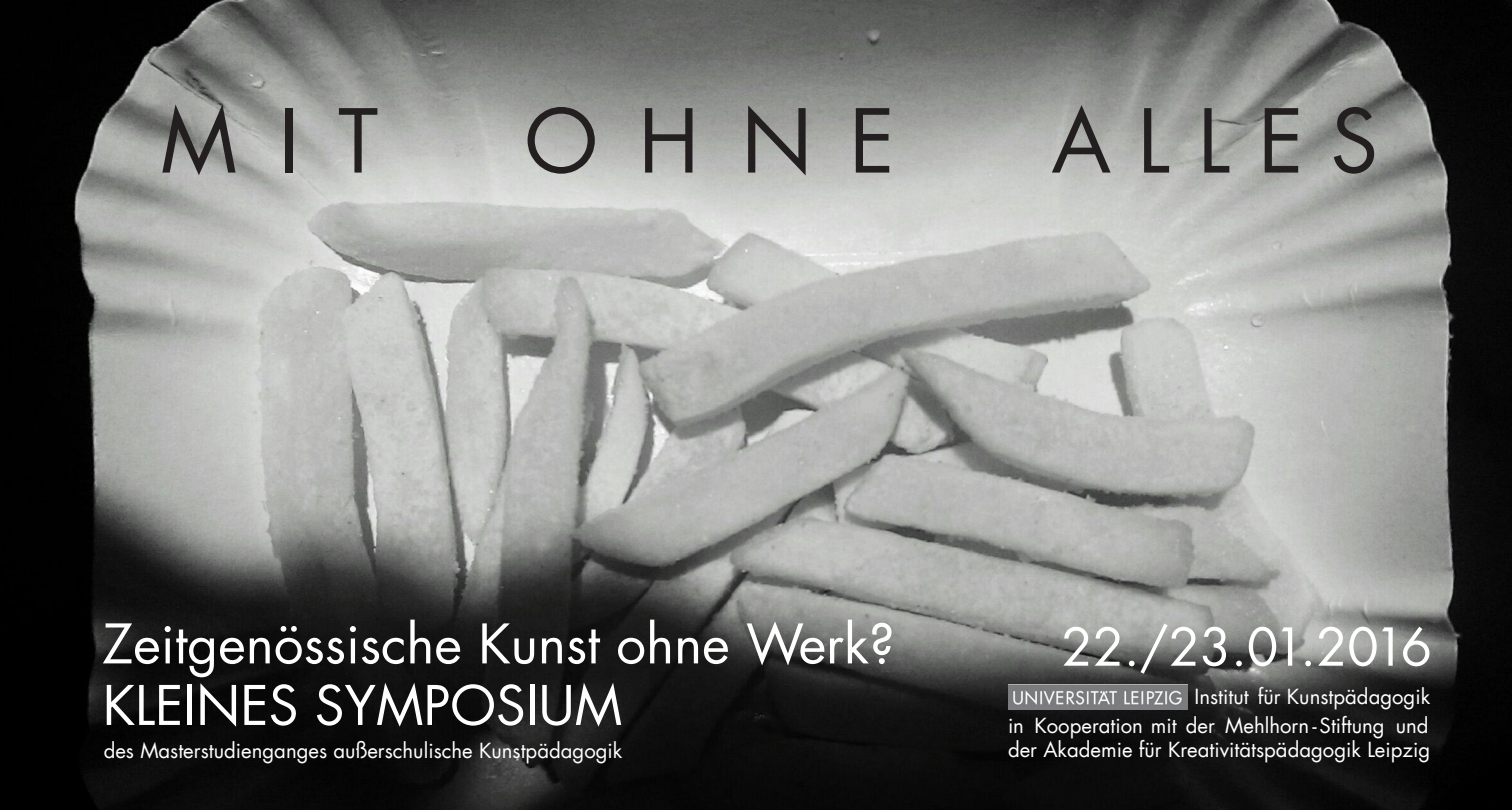
<style>
.page{position:relative;width:1512px;height:810px;background:#fff}
.page>*{position:absolute;margin:0;border:0;box-sizing:border-box;transform-origin:0 0}
.t1{font:85.5px "Futura";letter-spacing:.43em;color:#231f20}
.t2{font:53.1px "Futura";color:#fff}
.t3{font:50.85px "Futura";letter-spacing:-.045em;color:#fff}
.t4{font:20.25px "Futura";color:#fff}
</style>
<div class="page">
<img style="left:0;top:0;width:1512px;height:810px">
<img style="left:1008px;top:685px;width:179px;height:24px">
<p class="t1" style="left:161px;top:87px;width:219px">MIT</p>
<p class="t1" style="left:524px;top:87px;width:372px">OHNE</p>
<p class="t1" style="left:1051px;top:87px;width:328px">ALLES</p>
<p class="t2" style="left:102px;top:610px;width:794px">Zeitgenössische Kunst ohne Werk?</p>
<p class="t3" style="left:1061px;top:615px;width:372px">22./23.01.2016</p>
<p class="t2" style="left:103px;top:672px;width:521px">KLEINES SYMPOSIUM</p>
<p class="t4" style="left:104px;top:738px;width:520px">des Masterstudienganges außerschulische Kunstpädagogik</p>
<p class="t4" style="left:1194px;top:684px;width:237px">Institut für Kunstpädagogik</p>
<p class="t4" style="left:1008px;top:712px;width:422px">in Kooperation mit der Mehlhorn -Stiftung und</p>
<p class="t4" style="left:1008px;top:737px;width:424px">der Akademie für Kreativitätspädagogik Leipzig</p>
</div>
